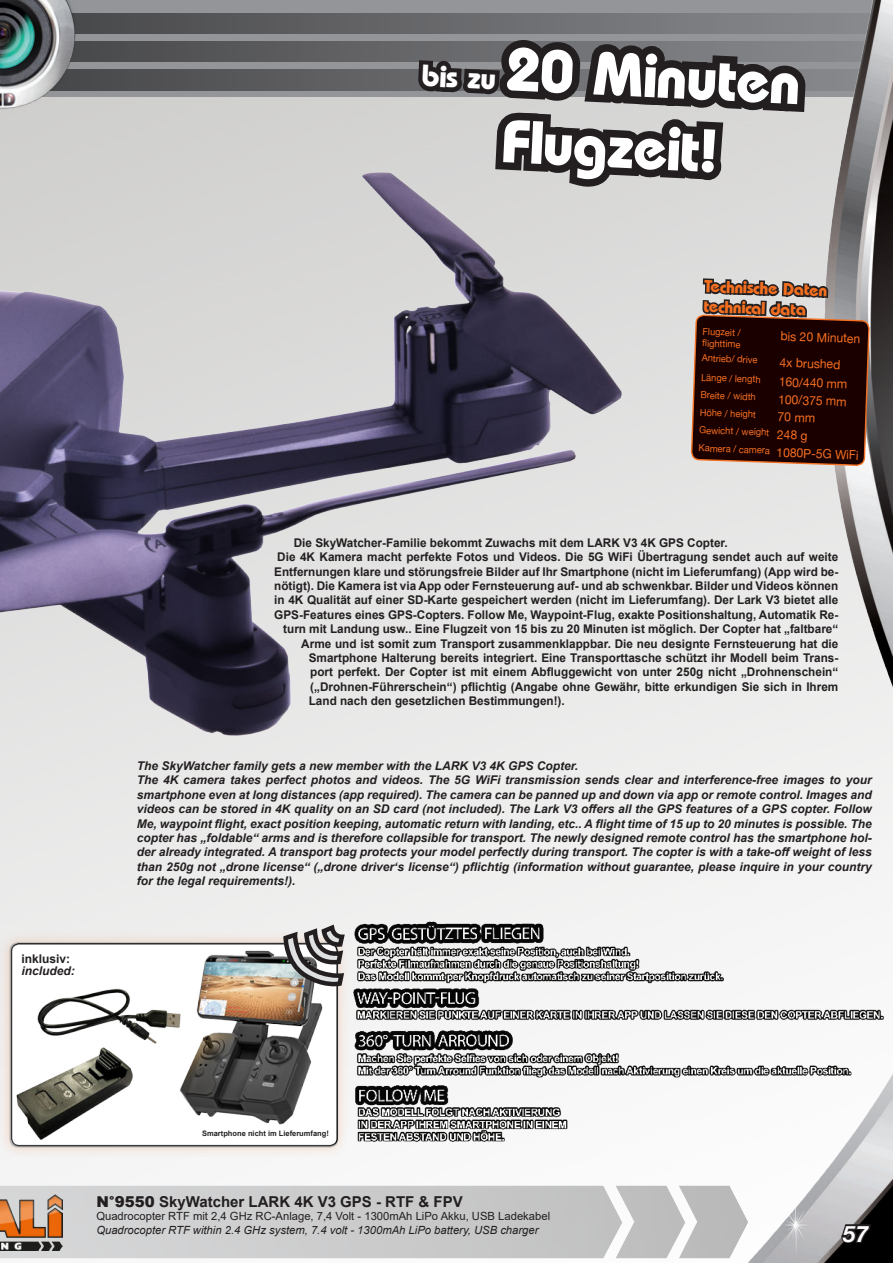
<style>
.page{position:relative;width:893px;height:1263px;background:#fff}
.page>*{position:absolute;margin:0;border:0;box-sizing:border-box;transform-origin:0 0}
.t1{font:700 60px/72.2px "Baustein";color:#fff;text-align:center}
.t2{font:italic 700 22.5px "Helvetica Neue";color:#fff}
.t3{font:700 16.8px/20.2px "Baustein";color:#f36f21}
.t4{font:700 15px "Arial";color:#231f20}
.t5{font:12.6px "Helvetica Neue";color:#f36f21;scale:.96 1}
.t6{font:700 12px "Arial";color:#231f20}
.t7{font:italic 700 12px/14.4px "Arial";color:#231f20}
.t8{font:italic 11.25px "Arial";color:#231f20}
.t9{font:11.25px "Arial";color:#231f20}
.t10{font:9.75px/11.6px "Helvetica Neue";color:#f36f21;scale:.96 1}
.t11{font:700 7.5px "Arial";color:#231f20}
.s1{font-size:30px}
.s2{font-size:12.6px}
.s3{font-weight:900}
</style>
<div class="page">
<div style="left:0;top:1186px;width:97px;height:72px;background:#d4d5d5"></div>
<img style="left:97px;top:0;width:796px;height:1263px">
<svg style="left:815px;top:1218px;width:58px;height:27px;background:#716f70"></svg>
<img style="left:0;top:1194px;width:63px;height:56px">
<img style="left:0;top:0;width:95px;height:7px">
<img style="left:0;top:7px;width:780px;height:1029px">
<img style="left:352px;top:904px;width:541px;height:272px">
<img style="left:0;top:886px;width:22px;height:306px">
<svg style="left:0;top:931px;width:350px;height:228px;fill:#f3ece9"></svg>
<div style="left:10px;top:943px;width:327px;height:204px;background:#fff;border-radius:8px"></div>
<div style="left:10px;top:942px;width:328px;height:205px;border:2px solid #000;border-radius:8px"></div>
<img style="left:10px;top:1042px;width:123px;height:101px">
<img style="left:172px;top:930px;width:166px;height:200px">
<svg style="left:280px;top:896px;width:66px;height:132px"></svg>
<img style="left:31px;top:983px;width:163px;height:71px">
<svg style="left:413px;top:0;width:457px;height:532px;background:#8e898c"></svg>
<p class="t6" style="left:22px;top:955px;width:50px">inklusiv:</p>
<p class="t7" style="left:22px;top:965px;width:55px">included:</p>
<h1 class="t1" style="left:424px;top:28px;width:379px;rotate:3deg"><span class="s1">bis zu</span> 20 Minuten<br>Flugzeit!</h1>
<h3 class="t3" style="left:705px;top:276px;width:124px;rotate:2deg">Technische Daten technical data</h3>
<p class="t10" style="left:703px;top:326px;width:41px;rotate:2deg">Flugzeit / fl ighttime</p>
<p class="t5" style="left:781px;top:330px;width:85px;rotate:2deg">bis 20 Minuten</p>
<p class="t10" style="left:702px;top:353px;width:60px;rotate:2deg">Antrieb/ drive</p>
<p class="t5" style="left:780px;top:357px;width:65px;rotate:2deg">4x brushed</p>
<p class="t10" style="left:701px;top:372px;width:64px;rotate:2deg">Länge / length</p>
<p class="t5" style="left:779px;top:376px;width:73px;rotate:2deg">160/440 mm</p>
<p class="t10" style="left:701px;top:390px;width:59px;rotate:2deg">Breite / width</p>
<p class="t5" style="left:778px;top:394px;width:73px;rotate:2deg">100/375 mm</p>
<p class="t10" style="left:700px;top:407px;width:60px;rotate:2deg">Höhe / height</p>
<p class="t5" style="left:778px;top:411px;width:41px;rotate:2deg">70 mm</p>
<p class="t10" style="left:700px;top:421px;width:168px;line-height:18px;rotate:2deg">Gewicht / weight <span class="s2">248 g<br></span>Kamera / camera <span class="s2">1080P-5G WiFi</span></p>
<p class="t6" style="left:294px;top:538px;width:435px">Die SkyWatcher-Familie bekommt Zuwachs mit dem LARK V3 4K GPS Copter.</p>
<p class="t6" style="left:277px;top:552px;width:563px">Die 4K Kamera macht perfekte Fotos und Videos. Die 5G WiFi Übertragung sendet auch auf weite</p>
<p class="t6" style="left:274px;top:567px;width:566px">Entfernungen klare und störungsfreie Bilder auf Ihr Smartphone (nicht im Lieferumfang) (App wird be-</p>
<p class="t6" style="left:274px;top:581px;width:566px">nötigt). Die Kamera ist via App oder Fernsteuerung auf- und ab schwenkbar. Bilder und Videos können</p>
<p class="t6" style="left:274px;top:596px;width:565px">in 4K Qualität auf einer SD-Karte gespeichert werden (nicht im Lieferumfang). Der Lark V3 bietet alle</p>
<p class="t6" style="left:274px;top:610px;width:565px">GPS-Features eines GPS-Copters. Follow Me, Waypoint-Flug, exakte Positionshaltung, Automatik Re-</p>
<p class="t6" style="left:283px;top:620px;width:557px">turn mit Landung usw.. Eine Flugzeit von 15 bis zu 20 Minuten ist möglich. Der Copter hat „faltbare“</p>
<p class="t6" style="left:301px;top:639px;width:539px">Arme und ist somit zum Transport zusammenklappbar. Die neu designte Fernsteuerung hat die</p>
<p class="t6" style="left:309px;top:653px;width:531px">Smartphone Halterung bereits integriert. Eine Transporttasche schützt ihr Modell beim Trans-</p>
<p class="t6" style="left:310px;top:664px;width:529px">port perfekt. Der Copter ist mit einem Abfluggewicht von unter 250g nicht „Drohnenschein“</p>
<p class="t6" style="left:310px;top:678px;width:530px">(„Drohnen-Führerschein“) pflichtig (Angabe ohne Gewähr, bitte erkundigen Sie sich in Ihrem</p>
<p class="t6" style="left:309px;top:696px;width:258px">Land nach den gesetzlichen Bestimmungen!).</p>
<p class="t7" style="left:137px;top:759px;width:736px">The SkyWatcher family gets a new member with the LARK V3 4K GPS Copter.<br>The 4K camera takes perfect photos and videos. The 5G WiFi transmission sends clear and interference-free images to your smartphone even at long distances (app required). The camera can be panned up and down via app or remote control. Images and videos can be stored in 4K quality on an SD card (not included). The Lark V3 offers all the GPS features of a GPS copter. Follow Me, waypoint flight, exact position keeping, automatic return with landing, etc.. A flight time of 15 up to 20 minutes is possible. The copter has „foldable“ arms and is therefore collapsible for transport. The newly designed remote control has the smartphone hol&shy;der already integrated. A transport bag protects your model perfectly during transport. The copter is with a take-off weight of less than 250g not „drone license“ („drone driver‘s license“) pflichtig (information without guarantee, please inquire in your country for the legal requirements!).</p>
<p class="t11" style="left:202px;top:1131px;width:128px">Smartphone nicht im Lieferumfang!</p>
<p class="t4" style="left:96px;top:1191px;width:368px"><span class="s3">N°9550</span> SkyWatcher LARK 4K V3 GPS - RTF &amp; FPV</p>
<p class="t9" style="left:96px;top:1212px;width:455px">Quadrocopter RTF mit 2,4 GHz RC-Anlage, 7,4 Volt - 1300mAh LiPo Akku, USB Ladekabel</p>
<p class="t8" style="left:96px;top:1226px;width:444px">Quadrocopter RTF within 2.4 GHz system, 7.4 volt - 1300mAh LiPo battery, USB charger</p>
<h2 class="t2" style="left:819px;top:1218px;width:50px">5757</h2>
</div>
